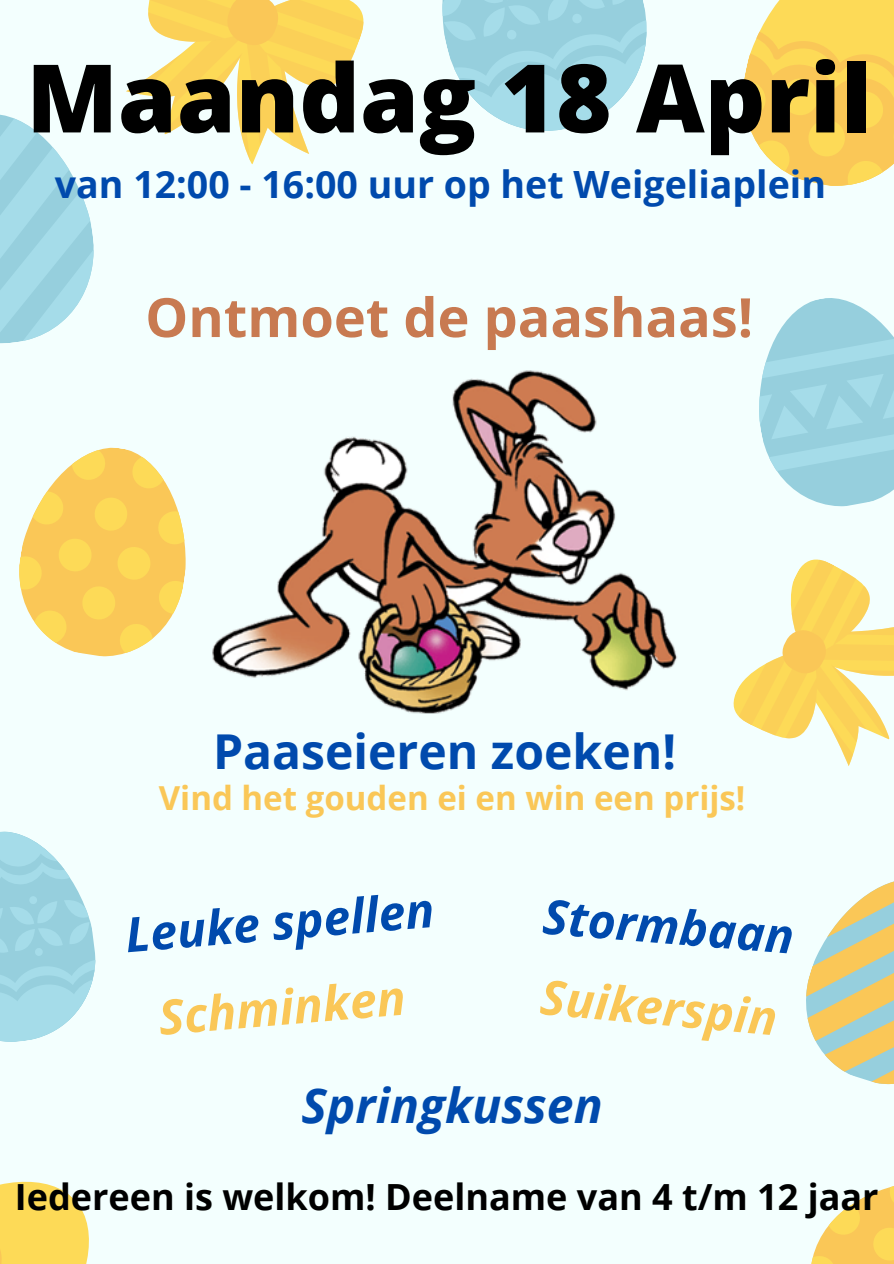
<style>
.page{position:relative;width:894px;height:1264px;background:#fff}
.page>*{position:absolute;margin:0;border:0;box-sizing:border-box;transform-origin:0 0}
.t1{font:800 94.65px "Open Sans";color:#000}
.t2{font:700 54px "Open Sans";color:#c87a51}
.t3{font:italic 700 48px "Open Sans";color:#004aad}
.t4{font:italic 700 48px "Open Sans";color:#fac757}
.t5{font:700 48px "Open Sans";color:#004aad}
.t6{font:700 37.5px "Open Sans";color:#004aad}
.t7{font:700 36px "Open Sans";color:#000}
.t8{font:700 33px "Open Sans";color:#fac757}
</style>
<div class="page">
<div style="left:0;top:0;width:893px;height:1263px;background:#f3fffe"></div>
<svg style="left:126px;top:0;width:238px;height:164px"></svg>
<svg style="left:19px;top:447px;width:167px;height:210px"></svg>
<svg style="left:442px;top:0;width:205px;height:131px"></svg>
<svg style="left:743px;top:0;width:150px;height:186px;background:#fad76d"></svg>
<svg style="left:759px;top:298px;width:134px;height:209px"></svg>
<svg style="left:0;top:114px;width:94px;height:230px"></svg>
<svg style="left:733px;top:559px;width:160px;height:207px"></svg>
<svg style="left:0;top:831px;width:96px;height:211px"></svg>
<svg style="left:806px;top:882px;width:87px;height:203px"></svg>
<svg style="left:0;top:1181px;width:89px;height:82px;background:#fbde69"></svg>
<svg style="left:811px;top:1186px;width:82px;height:77px"></svg>
<img style="left:212px;top:370px;width:465px;height:344px">
<p class="t1" style="left:26px;top:31px;width:846px">Maandag 18 April</p>
<p class="t6" style="left:55px;top:158px;width:772px">van 12:00 - 16:00 uur op het Weigeliaplein</p>
<p class="t2" style="left:145px;top:279px;width:609px">Ontmoet de paashaas!</p>
<p class="t5" style="left:213px;top:717px;width:464px">Paaseieren zoeken!</p>
<p class="t8" style="left:159px;top:774px;width:588px">Vind het gouden ei en win een prijs!</p>
<p class="t3" style="left:122px;top:902px;width:311px;rotate:-5deg">Leuke spellen</p>
<p class="t3" style="left:546px;top:881px;width:253px;rotate:5deg">Stormbaan</p>
<p class="t4" style="left:155px;top:984px;width:249px;rotate:-5deg">Schminken</p>
<p class="t4" style="left:543px;top:963px;width:239px;rotate:5deg">Suikerspin</p>
<p class="t3" style="left:301px;top:1071px;width:303px">Springkussen</p>
<p class="t7" style="left:15px;top:1171px;width:865px">Iedereen is welkom! Deelname van 4 t/m 12 jaar</p>
</div>
